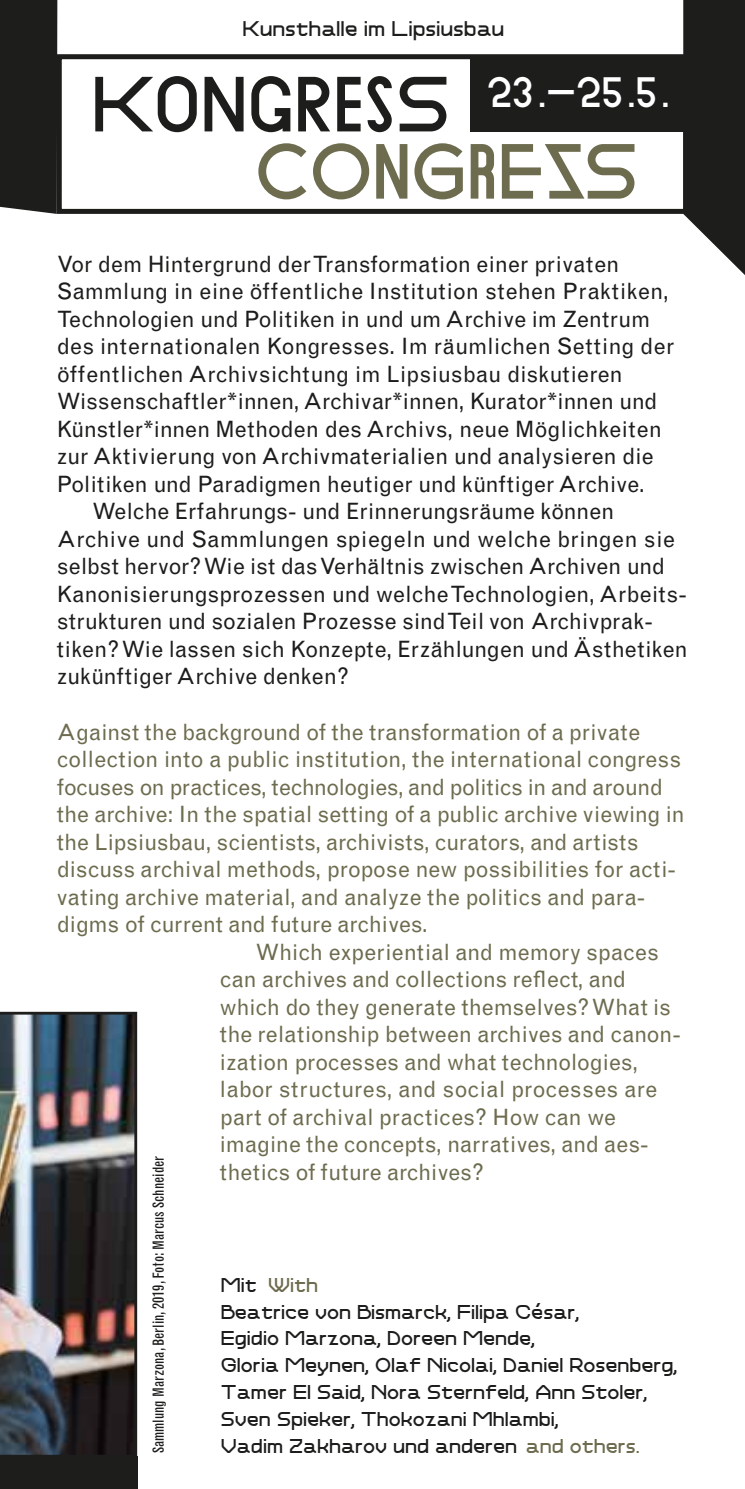
<style>
.page{position:relative;width:745px;height:1489px;background:#fff}
.page>*{position:absolute;margin:0;border:0;box-sizing:border-box;transform-origin:0 0}
.t1{font:78px "Absolution";color:#1d1d1b}
.t2{font:78px "Absolution";letter-spacing:.15em;color:#6e6c4f}
.t3{font:42.5px "Absolution";color:#fff}
.t4{font:22.5px "Grotesque MT Std";color:#1d1d1b}
.t5{font:22.5px "Grotesque MT Std";letter-spacing:-.005em;color:#6e6c4f}
.t6{font:22.5px "Grotesque MT Std";letter-spacing:-.025em;color:#6e6c4f}
.t7{font:21.25px "Absolution";color:#1d1d1b}
.t8{font:20px/27px "Absolution";color:#1d1d1b}
.t9{font:condensed 15px "Grotesque MT Std";color:#1d1d1b}
.s1{color:#6e6c4f}
</style>
<div class="page">
<div style="left:0;top:1456px;width:137px;height:32px;background:#1d1d1b"></div>
<div style="left:57px;top:54px;width:630px;height:160px;border:5px solid #1d1d1b"></div>
<div style="left:470px;top:57px;width:215px;height:75px;background:#1d1d1b"></div>
<img style="left:0;top:1011px;width:137px;height:445px">
<div style="left:0;top:0;width:57px;height:214px;background:#1d1d1b"></div>
<svg style="left:682px;top:0;width:62px;height:274px;background:#3a3a38"></svg>
<p class="t7" style="left:241px;top:12px;width:263px">Kunsthalle im Lipsiusbau</p>
<h2 class="t3" style="left:484px;top:60px;width:184px">23.–25.5.</h2>
<h1 class="t1" style="left:87px;top:45px;width:337px">KONGRESS</h1>
<h1 class="t2" style="left:251px;top:112px;width:361px">CONGRESS</h1>
<p class="t4" style="left:57px;top:251px;width:564px">Vor dem Hintergrund der Transformation einer privaten</p>
<p class="t4" style="left:57px;top:278px;width:613px">Sammlung in eine öffentliche Institution stehen Praktiken,</p>
<p class="t4" style="left:57px;top:306px;width:594px">Technologien und Politiken in und um Archive im Zentrum</p>
<p class="t4" style="left:57px;top:333px;width:618px">des internationalen Kongresses. Im räumlichen Setting der</p>
<p class="t4" style="left:57px;top:361px;width:567px">öffentlichen Archivsichtung im Lipsiusbau diskutieren</p>
<p class="t4" style="left:57px;top:388px;width:602px">Wissenschaftler*innen, Archivar*innen, Kurator*innen und</p>
<p class="t4" style="left:57px;top:416px;width:606px">Künstler*innen Methoden des Archivs, neue Möglichkeiten</p>
<p class="t4" style="left:57px;top:443px;width:598px">zur Aktivierung von Archivmaterialien und analysieren die</p>
<p class="t4" style="left:57px;top:471px;width:589px">Politiken und Paradigmen heutiger und künftiger Archive.</p>
<p class="t4" style="left:92px;top:498px;width:523px">Welche Erfahrungs- und Erinnerungsräume können</p>
<p class="t4" style="left:57px;top:526px;width:619px">Archive und Sammlungen spiegeln und welche bringen sie</p>
<p class="t4" style="left:57px;top:553px;width:609px">selbst hervor? Wie ist das Verhältnis zwischen Archiven und</p>
<p class="t4" style="left:57px;top:581px;width:631px">Kanonisierungsprozessen und welche Technologien, Arbeits-</p>
<p class="t4" style="left:57px;top:608px;width:595px">strukturen und sozialen Prozesse sind Teil von Archivprak-</p>
<p class="t4" style="left:57px;top:636px;width:632px">tiken? Wie lassen sich Konzepte, Erzählungen und Ästhetiken</p>
<p class="t4" style="left:57px;top:663px;width:293px">zukünftiger Archive denken?</p>
<p class="t5" style="left:57px;top:718px;width:585px">Against the background of the transformation of a private</p>
<p class="t5" style="left:57px;top:746px;width:625px">collection into a public institution, the international congress</p>
<p class="t6" style="left:57px;top:773px;width:607px">focuses on practices, technologies, and politics in and around</p>
<p class="t5" style="left:57px;top:801px;width:629px">the archive: In the spatial setting of a public archive viewing in</p>
<p class="t5" style="left:57px;top:828px;width:583px">the Lipsiusbau, scientists, archivists, curators, and artists</p>
<p class="t5" style="left:57px;top:856px;width:620px">discuss archival methods, propose new possibilities for acti-</p>
<p class="t5" style="left:57px;top:883px;width:589px">vating archive material, and analyze the politics and para-</p>
<p class="t5" style="left:57px;top:911px;width:372px">digms of current and future archives.</p>
<p class="t5" style="left:255px;top:938px;width:405px">Which experiential and memory spaces</p>
<p class="t5" style="left:220px;top:966px;width:407px">can archives and collections reflect, and</p>
<p class="t5" style="left:220px;top:993px;width:452px">which do they generate themselves? What is</p>
<p class="t5" style="left:220px;top:1021px;width:460px">the relationship between archives and canon-</p>
<p class="t5" style="left:220px;top:1048px;width:419px">ization processes and what technologies,</p>
<p class="t5" style="left:220px;top:1076px;width:438px">labor structures, and social processes are</p>
<p class="t5" style="left:220px;top:1103px;width:397px">part of archival practices? How can we</p>
<p class="t5" style="left:220px;top:1131px;width:430px">imagine the concepts, narratives, and aes-</p>
<p class="t5" style="left:220px;top:1158px;width:265px">thetics of future archives?</p>
<p class="t9" style="left:150px;top:1452px;width:299px;rotate:-90deg">Sammlung Marzona, Berlin, 2019, Foto: Marcus Schneider</p>
<p class="t8" style="left:220px;top:1269px;width:458px">Mit <span class="s1">With<br></span>Beatrice von Bismarck, Filipa César,<br>Egidio -Marzona, Doreen Mende,<br>Gloria Meynen, Olaf -Nicolai, Daniel Rosenberg, Tamer El Said, Nora Sternfeld, Ann Stoler, Sven Spieker, Thokozani Mhlambi,<br>Vadim Zakharov und anderen <span class="s1">and others.</span></p>
</div>
